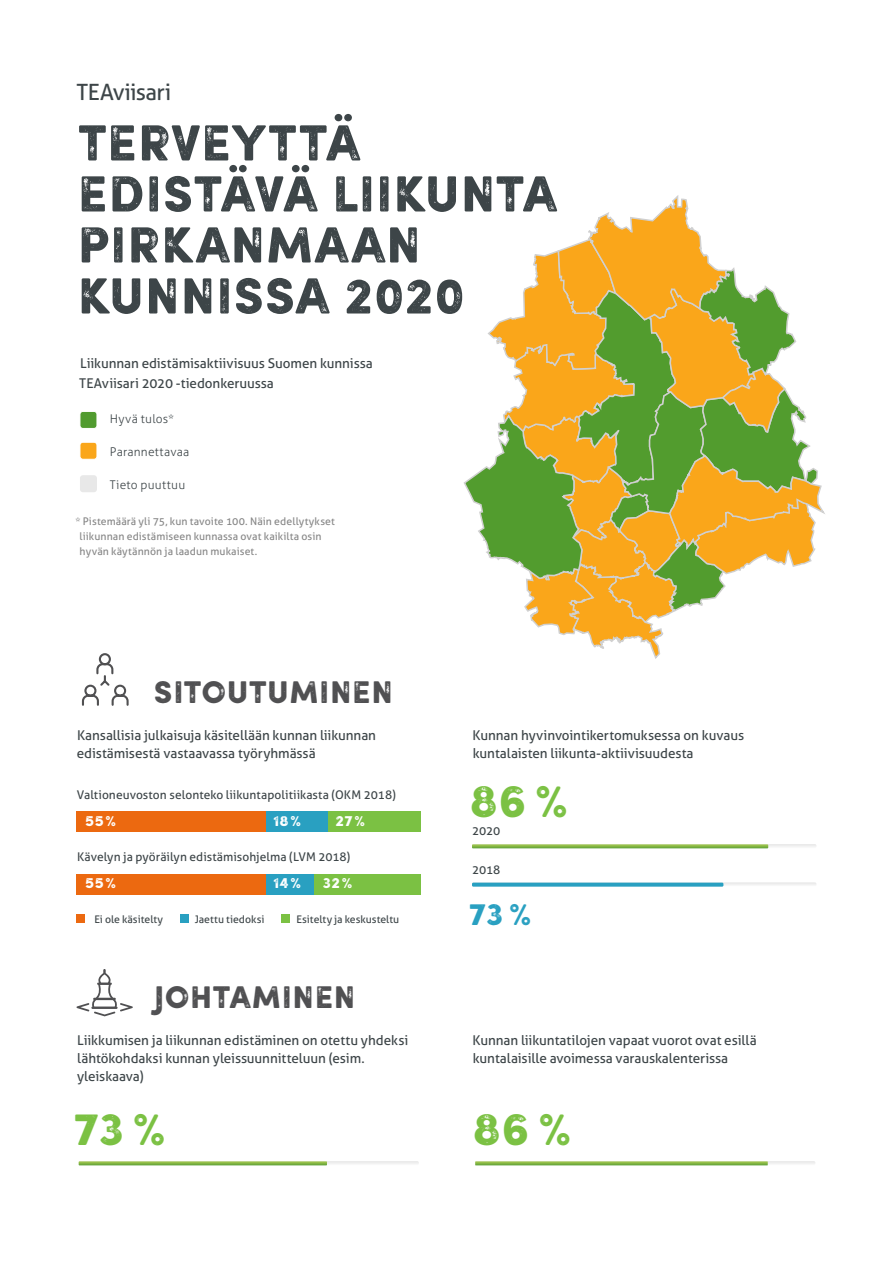
<style>
.page{position:relative;width:893px;height:1263px;background:#fff}
.page>*{position:absolute;margin:0;border:0;box-sizing:border-box;transform-origin:0 0}
.t1{font:51px/51px "Sofia Rough Black Two";letter-spacing:-.03em;color:#3d4548}
.KKIR_leipis{font:46.5px "Sofia Rough Black Two";color:#7bc143}
.t2{font:31.5px "Sofia Rough Black Two";letter-spacing:-.025em;color:#505052}
.t3{font:31.5px "Sofia Rough Black Two";color:#29a0c1}
.t4{font:22.5px "Aller";letter-spacing:-.025em;color:#3d4548}
.t5{font:15px "Sofia Rough Black Two";letter-spacing:-.025em;color:#fff}
.t6{font:13.5px/18px "Aller";letter-spacing:-.005em;color:#3d4548}
.t7{font:12px "Aller";letter-spacing:.005em;color:#3d4548}
.t8{font:300 12px "Aller";letter-spacing:.02em;color:#3d4548}
.t9{font:10.5px/15px "Aller";letter-spacing:.01em;color:#878787}
.t10{font:10.5px "Aller";color:#3d4548}
</style>
<div class="page">
<svg style="left:77px;top:969px;width:56px;height:47px"></svg>
<hr style="left:472px;top:844px;width:344px;height:4px;background:#ededed;border-radius:2px">
<svg style="left:472px;top:844px;width:296px;height:4px"></svg>
<hr style="left:79px;top:1161px;width:340px;height:4px;background:#f2f2f2;border-radius:2px">
<svg style="left:79px;top:1161px;width:248px;height:4px"></svg>
<hr style="left:475px;top:1161px;width:340px;height:4px;background:#f1f1f1;border-radius:2px">
<svg style="left:475px;top:1161px;width:293px;height:4px"></svg>
<svg style="left:472px;top:882px;width:344px;height:4px"></svg>
<svg style="left:472px;top:883px;width:251px;height:4px"></svg>
<div style="left:80px;top:411px;width:17px;height:17px;background:#519b2f;border-radius:3px"></div>
<div style="left:80px;top:411px;width:17px;height:18px;border:1px solid #fff;border-radius:3px"></div>
<div style="left:80px;top:442px;width:17px;height:17px;background:#faa61a;border-radius:3px"></div>
<div style="left:80px;top:442px;width:17px;height:18px;border:1px solid #fff;border-radius:3px"></div>
<div style="left:80px;top:475px;width:17px;height:17px;background:#e8e8e8;border-radius:3px"></div>
<div style="left:77px;top:914px;width:8px;height:9px;background:#ec6910"></div>
<div style="left:282px;top:914px;width:8px;height:9px;background:#7bc143"></div>
<div style="left:181px;top:914px;width:8px;height:9px;background:#29a0c1"></div>
<svg style="left:81px;top:653px;width:48px;height:53px"></svg>
<div style="left:328px;top:811px;width:93px;height:20px;background:#7bc143"></div>
<div style="left:266px;top:811px;width:62px;height:20px;background:#29a0c1"></div>
<div style="left:77px;top:811px;width:189px;height:20px;background:#ec6910"></div>
<div style="left:314px;top:874px;width:107px;height:20px;background:#7bc143"></div>
<div style="left:266px;top:874px;width:48px;height:20px;background:#29a0c1"></div>
<div style="left:77px;top:874px;width:189px;height:20px;background:#ec6910"></div>
<svg style="left:464px;top:195px;width:361px;height:464px"></svg>
<p class="t4" style="left:77px;top:79px;width:96px">TEAviisari</p>
<p class="t1" style="left:77px;top:116px;width:483px">TERVEYTTÄ<br>EDISTÄVÄ LIIKUNTA<br>PIRKANMAAN<br>KUNNISSA 2020</p>
<p class="t6" style="left:79px;top:354px;width:295px;line-height:19.5px">Liikunnan edistämisaktiivisuus Suomen kunnissa<br>TEAviisari 2020 -tiedonkeruussa</p>
<p class="t8" style="left:110px;top:412px;width:65px">Hyvä tulos*</p>
<p class="t8" style="left:110px;top:445px;width:81px">Parannettavaa</p>
<p class="t8" style="left:110px;top:478px;width:77px">Tieto puuttuu</p>
<p class="t9" style="left:80px;top:514px;width:257px;text-indent:-4px">* Pistemäärä yli 75, kun tavoite 100. Näin edellytykset liikunnan edistämiseen kunnassa ovat kaikilta osin hyvän käytännön ja laadun mukaiset.</p>
<p class="t2" style="left:153px;top:670px;width:242px">SITOUTUMINEN</p>
<p class="t6" style="left:77px;top:726px;width:301px">Kansallisia julkaisuja käsitellään kunnan liikunnan edistämisestä vastaavassa työryhmässä</p>
<p class="t6" style="left:473px;top:726px;width:273px">Kunnan hyvinvointikertomuksessa on kuvaus kuntalaisten liikunta-aktiivisuudesta</p>
<p class="KKIR_leipis" style="left:468px;top:769px;width:102px">86 %</p>
<p class="t7" style="left:472px;top:823px;width:30px">2020</p>
<p class="t7" style="left:472px;top:863px;width:30px">2018</p>
<p class="t3" style="left:468px;top:893px;width:65px">73 %</p>
<p class="t7" style="left:77px;top:787px;width:321px">Valtioneuvoston selonteko liikuntapolitiikasta (OKM 2018)</p>
<p class="t5" style="left:85px;top:810px;width:33px">55%</p>
<p class="t5" style="left:273px;top:810px;width:30px">18%</p>
<p class="t5" style="left:335px;top:810px;width:32px">27%</p>
<p class="t7" style="left:77px;top:850px;width:275px">Kävelyn ja pyöräilyn edistämisohjelma (LVM 2018)</p>
<p class="t5" style="left:85px;top:873px;width:33px">55%</p>
<p class="t5" style="left:273px;top:873px;width:30px">14%</p>
<p class="t5" style="left:323px;top:873px;width:32px">32%</p>
<p class="t10" style="left:94px;top:913px;width:70px">Ei ole käsitelty</p>
<p class="t10" style="left:195px;top:913px;width:71px">Jaettu tiedoksi</p>
<p class="t10" style="left:296px;top:913px;width:104px">Esitelty ja keskusteltu</p>
<p class="t2" style="left:153px;top:975px;width:204px">JOHTAMINEN</p>
<p class="t6" style="left:77px;top:1031px;width:333px">Liikkumisen ja liikunnan edistäminen on otettu yhdeksi lähtökohdaksi kunnan yleissuunnitteluun (esim. yleiskaava)</p>
<p class="KKIR_leipis" style="left:73px;top:1097px;width:96px">73 %</p>
<p class="t6" style="left:473px;top:1031px;width:286px">Kunnan liikuntatilojen vapaat vuorot ovat esillä kuntalaisille avoimessa varauskalenterissa</p>
<p class="KKIR_leipis" style="left:472px;top:1097px;width:102px">86 %</p>
</div>
